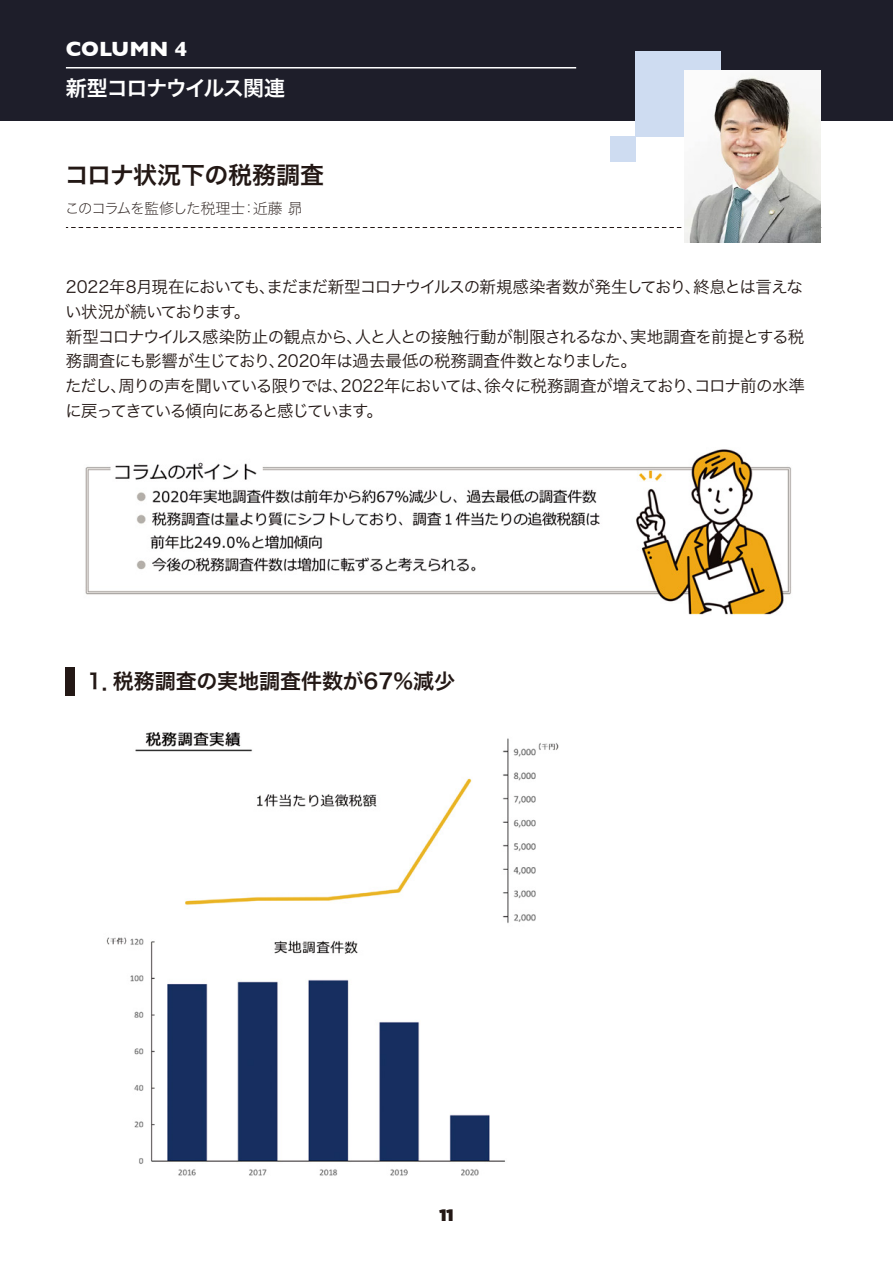
<style>
.page{position:relative;width:893px;height:1263px;background:#fff}
.page>*{position:absolute;margin:0;border:0;box-sizing:border-box;transform-origin:0 0}
.t1{font:24px "Hiragino Sans W6";letter-spacing:-.01em;color:#231815}
.t2{font:21px "Hiragino Sans W6";color:#231815}
.t3{font:21px "Hiragino Sans W6";letter-spacing:-.055em;color:#fff}
.t4{font:700 21px "Gill Sans";color:#fff}
.t5{font:16.5px/24.8px "Hiragino Sans W3";letter-spacing:-.055em;color:#231815}
.t6{font:900 16.5px "i Ciel Gotham";color:#231815}
.t7{font:15px "Hiragino Sans W1";letter-spacing:-.085em;color:#231815}
</style>
<div class="page">
<div style="left:0;top:0;width:893px;height:120px;background:#1e1e2a"></div>
<hr style="left:66px;top:67px;width:510px;height:2px;background:#fff">
<svg style="left:66px;top:227px;width:619px;height:1px"></svg>
<div style="left:636px;top:52px;width:85px;height:85px;background:#cedcf1"></div>
<div style="left:610px;top:137px;width:26px;height:25px;background:#cedcf1"></div>
<img style="left:685px;top:70px;width:136px;height:172px">
<div style="left:66px;top:667px;width:9px;height:28px;background:#231815"></div>
<img style="left:85px;top:449px;width:707px;height:166px">
<img style="left:106px;top:732px;width:453px;height:444px">
<p class="t4" style="left:66px;top:32px;width:123px">COLUMN 4</p>
<p class="t3" style="left:66px;top:69px;width:221px">新型コロナウイルス関連</p>
<h1 class="t1" style="left:65px;top:153px;width:261px">コロナ状況下の税務調査</h1>
<p class="t7" style="left:65px;top:195px;width:240px">このコラムを監修した税理士：近藤 昴</p>
<p class="t5" style="left:65px;top:273px;width:741px">2022年8月現在においても、まだまだ新型コロナウイルスの新規感染者数が発生しており、終息とは言えない状況が続いております。<br>新型コロナウイルス感染防止の観点から、人と人との接触行動が制限されるなか、実地調査を前提とする税務調査にも影響が生じており、2020年は過去最低の税務調査件数となりました。<br>ただし、周りの声を聞いている限りでは、2022年においては、徐々に税務調査が増えており、コロナ前の水準に戻ってきている傾向にあると感じています。</p>
<p class="t2" style="left:87px;top:662px;width:369px">1．税務調査の実地調査件数が67%減少</p>
<p class="t6" style="left:440px;top:1202px;width:15px">11</p>
</div>
